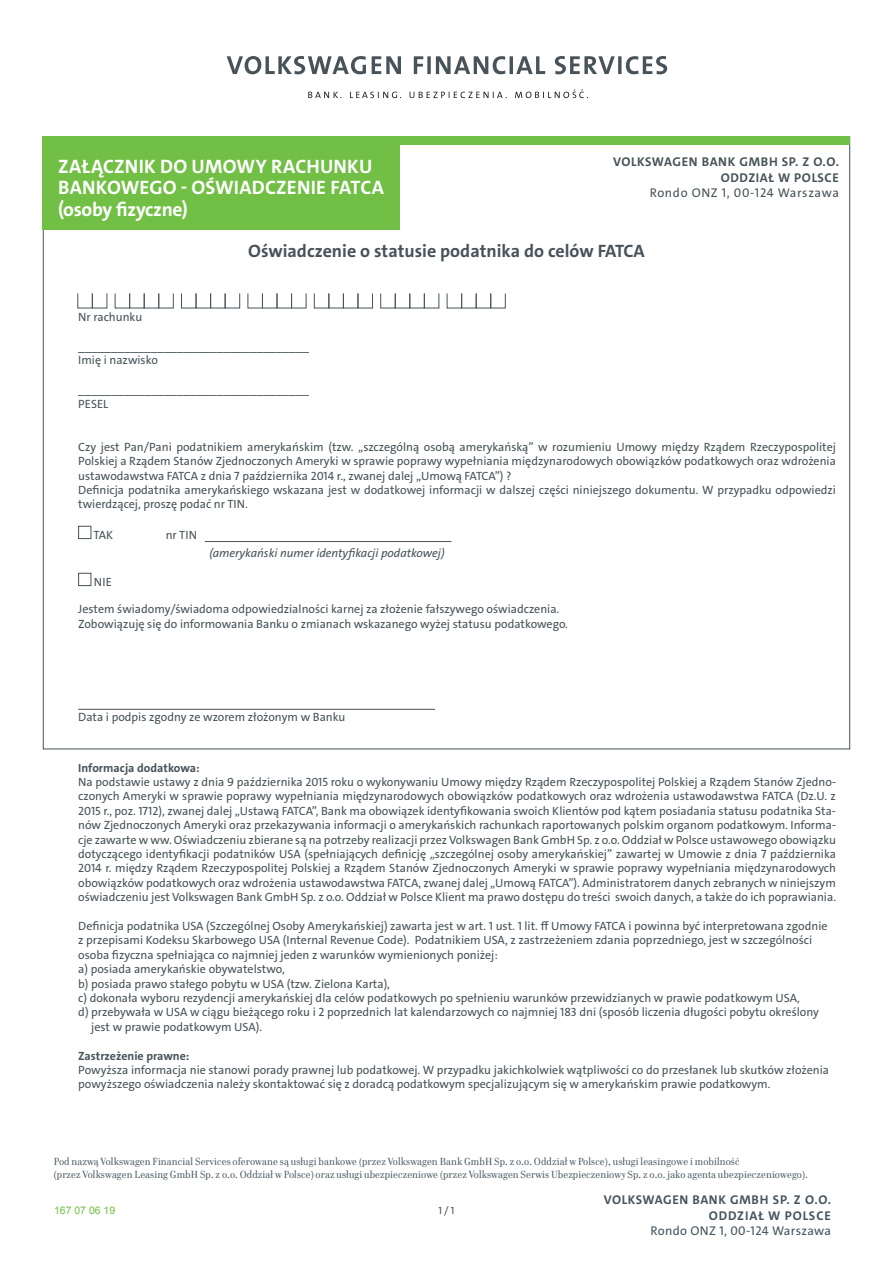
<style>
.page{position:relative;width:893px;height:1263px;background:#fff}
.page>*{position:absolute;margin:0;border:0;box-sizing:border-box;transform-origin:0 0}
.t1{font:700 19.5px/21.6px "The Sans C4 s";letter-spacing:.005em;color:#fff}
.t2{font:700 18px "The Sans C4 s";color:#475359}
.t3{font:700 12.75px/15.3px "The Sans C4 s";letter-spacing:.05em;color:#45555f;text-align:right}
.t4{font:700 12.75px/15.3px "The Sans C4 s";letter-spacing:.05em;color:#475359;text-align:right}
.t5{font:12.75px "The Sans C4 s";letter-spacing:.025em;color:#45555f}
.t6{font:12.75px "The Sans C4 s";letter-spacing:.05em;color:#475359}
.t7{font:12px/14.4px "The Sans C4 s";color:#475359}
.t8{font:italic 12px "The Sans C4 s";color:#475359}
.t9{font:700 12px "The Sans C4 s";color:#475359}
.t10{font:10.5px/12.6px "Cellini Pro";letter-spacing:.01em;color:#45555f}
.t11{font:10.5px "Arial";color:#71bf44}
.t12{font:10.5px "The Sans C4 s";color:#475359}
</style>
<div class="page">
<svg style="left:227px;top:56px;width:440px;height:18px"></svg>
<svg style="left:308px;top:89px;width:280px;height:9px"></svg>
<div style="left:43px;top:138px;width:357px;height:92px;background:#71bf44"></div>
<div style="left:43px;top:136px;width:807px;height:9px;background:#71bf44"></div>
<hr style="left:205px;top:541px;width:246px;height:1px;background:#475359">
<hr style="left:78px;top:709px;width:357px;height:1px;background:#475359">
<svg style="left:77px;top:293px;width:31px;height:16px"></svg>
<svg style="left:114px;top:293px;width:60px;height:16px"></svg>
<svg style="left:181px;top:293px;width:59px;height:16px"></svg>
<svg style="left:247px;top:293px;width:60px;height:16px"></svg>
<svg style="left:314px;top:293px;width:59px;height:16px"></svg>
<svg style="left:380px;top:293px;width:60px;height:16px"></svg>
<svg style="left:446px;top:293px;width:60px;height:16px"></svg>
<div style="left:78px;top:526px;width:13px;height:13px;border:1px solid #475359"></div>
<div style="left:78px;top:573px;width:13px;height:13px;border:1px solid #475359"></div>
<p class="t4" style="left:613px;top:155px;width:227px">VOLKSWAGEN BANK GMBH SP. Z O.O.<br>ODDZIAŁ W POLSCE</p>
<p class="t6" style="left:650px;top:184px;width:191px">Rondo ONZ 1, 00-124 Warszawa</p>
<h1 class="t1" style="left:58px;top:156px;width:328px">ZAŁĄCZNIK DO UMOWY RACHUNKU<br>BANKOWEGO - OŚWIADCZENIE FATCA (osoby fizyczne)</h1>
<h2 class="t2" style="left:248px;top:240px;width:398px">Oświadczenie o statusie podatnika do celów FATCA</h2>
<p class="t7" style="left:78px;top:310px;width:66px">Nr rachunku</p>
<p class="t7" style="left:78px;top:339px;width:232px">___________________________________<br>Imię i nazwisko</p>
<p class="t7" style="left:78px;top:382px;width:232px">___________________________________<br>PESEL</p>
<p class="t7" style="left:78px;top:440px;width:759px">Czy jest Pan/Pani podatnikiem amerykańskim (tzw. „szczególną osobą amerykańską” w rozumieniu Umowy między Rządem Rzeczypospolitej Polskiej a Rządem Stanów Zjednoczonych Ameryki w sprawie poprawy wypełniania międzynarodowych obowiązków podatkowych oraz wdrożenia ustawodawstwa FATCA z dnia 7 października 2014 r., zwanej dalej „Umową FATCA”) ?<br>Definicja podatnika amerykańskiego wskazana jest w dodatkowej informacji w dalszej części niniejszego dokumentu. W przypadku odpowiedzi twierdzącej, proszę podać nr TIN.</p>
<p class="t7" style="left:94px;top:528px;width:21px">TAK</p>
<p class="t7" style="left:166px;top:528px;width:33px">nr TIN</p>
<p class="t8" style="left:209px;top:545px;width:237px">(amerykański numer identyfikacji podatkowej)</p>
<p class="t7" style="left:94px;top:575px;width:20px">NIE</p>
<p class="t7" style="left:78px;top:602px;width:491px">Jestem świadomy/świadoma odpowiedzialności karnej za złożenie fałszywego oświadczenia.<br>Zobowiązuję się do informowania Banku o zmianach wskazanego wyżej statusu podatkowego.</p>
<p class="t7" style="left:78px;top:710px;width:269px">Data i podpis zgodny ze wzorem złożonym w Banku</p>
<p class="t9" style="left:78px;top:760px;width:123px">Informacja dodatkowa:</p>
<p class="t7" style="left:78px;top:775px;width:759px;text-align:justify">Na podstawie ustawy z dnia 9 października 2015 roku o wykonywaniu Umowy między Rządem Rzeczypospolitej Polskiej a Rządem Stanów Zjedno&shy;czonych Ameryki w sprawie poprawy wypełniania międzynarodowych obowiązków podatkowych oraz wdrożenia ustawodawstwa FATCA (Dz.U. z 2015 r., poz. 1712), zwanej dalej „Ustawą FATCA”, Bank ma obowiązek identyfikowania swoich Klientów pod kątem posiadania statusu podatnika Sta&shy;nów Zjednoczonych Ameryki oraz przekazywania informacji o amerykańskich rachunkach raportowanych polskim organom podatkowym. Informa&shy;cje zawarte w ww. Oświadczeniu zbierane są na potrzeby realizacji przez Volkswagen Bank GmbH Sp. z o.o. Oddział w Polsce ustawowego obowiązku dotyczącego identyfikacji podatników USA (spełniających definicję „szczególnej osoby amerykańskiej” zawartej w Umowie z dnia 7 października 2014 r. między Rządem Rzeczypospolitej Polskiej a Rządem Stanów Zjednoczonych Ameryki w sprawie poprawy wypełniania międzynarodowych obowiązków podatkowych oraz wdrożenia ustawodawstwa FATCA, zwanej dalej „Umową FATCA”). Administratorem danych zebranych w niniejszym oświadczeniu jest Volkswagen Bank GmbH Sp. z o.o. Oddział w Polsce Klient ma prawo dostępu do treści swoich danych, a także do ich poprawiania.</p>
<p class="t7" style="left:78px;top:919px;width:751px">Definicja podatnika USA (Szczególnej Osoby Amerykańskiej) zawarta jest w art. 1 ust. 1 lit. ff Umowy FATCA i powinna być interpretowana zgodnie</p>
<p class="t7" style="left:78px;top:933px;width:735px">z przepisami Kodeksu Skarbowego USA (Internal Revenue Code). Podatnikiem USA, z zastrzeżeniem zdania poprzedniego, jest w szczególności</p>
<p class="t7" style="left:78px;top:947px;width:421px">osoba fizyczna spełniająca co najmniej jeden z warunków wymienionych poniżej:</p>
<p class="t7" style="left:78px;top:962px;width:208px">a) posiada amerykańskie obywatelstwo,</p>
<p class="t7" style="left:78px;top:976px;width:313px">b) posiada prawo stałego pobytu w USA (tzw. Zielona Karta),</p>
<p class="t7" style="left:78px;top:991px;width:723px">c) dokonała wyboru rezydencji amerykańskiej dla celów podatkowych po spełnieniu warunków przewidzianych w prawie podatkowym USA,</p>
<p class="t7" style="left:78px;top:1005px;width:742px">d) przebywała w USA w ciągu bieżącego roku i 2 poprzednich lat kalendarzowych co najmniej 183 dni (sposób liczenia długości pobytu określony</p>
<p class="t7" style="left:91px;top:1019px;width:172px">jest w prawie podatkowym USA).</p>
<p class="t9" style="left:78px;top:1048px;width:113px">Zastrzeżenie prawne:</p>
<p class="t7" style="left:78px;top:1063px;width:752px">Powyższa informacja nie stanowi porady prawnej lub podatkowej. W przypadku jakichkolwiek wątpliwości co do przesłanek lub skutków złożenia powyższego oświadczenia należy skontaktować się z doradcą podatkowym specjalizującym się w amerykańskim prawie podatkowym.</p>
<p class="t10" style="left:54px;top:1154px;width:755px">Pod nazwą Volkswagen Financial Services oferowane są usługi bankowe (przez Volkswagen Bank GmbH Sp. z o.o. Oddział w Polsce), usługi leasingowe i mobilność<br>(przez Volkswagen Leasing GmbH Sp. z o.o. Oddział w Polsce) oraz usługi ubezpieczeniowe (przez Volkswagen Serwis Ubezpieczeniowy Sp. z o.o. jako agenta ubezpieczeniowego).</p>
<p class="t11" style="left:54px;top:1204px;width:63px">167 07 06 19</p>
<p class="t12" style="left:438px;top:1204px;width:18px">1 / 1</p>
<p class="t3" style="left:604px;top:1192px;width:229px">VOLKSWAGEN BANK GMBH SP. Z O.O.<br>ODDZIAŁ W POLSCE</p>
<p class="t5" style="left:650px;top:1222px;width:182px">Rondo ONZ 1, 00-124 Warszawa</p>
</div>
